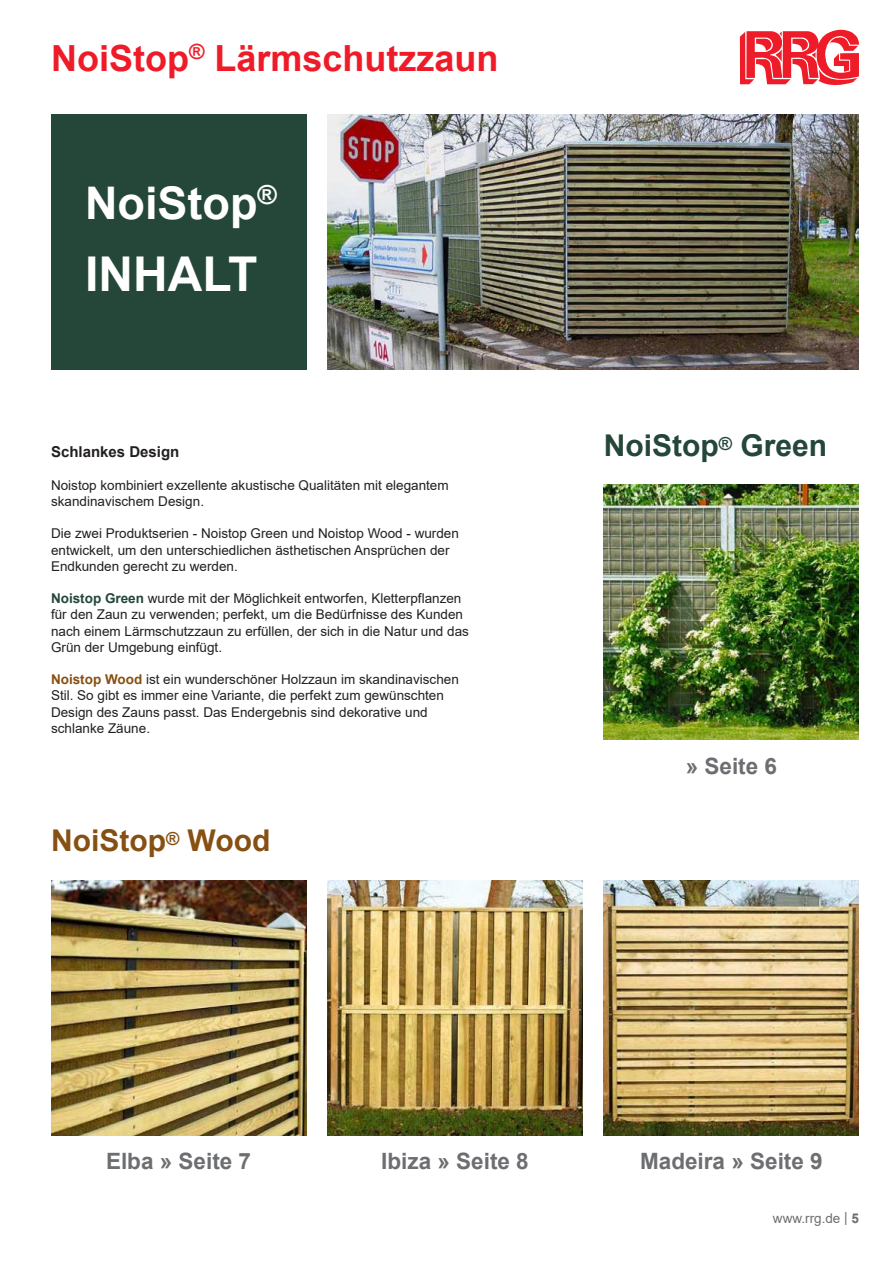
<style>
.page{position:relative;width:893px;height:1263px;background:#fff}
.page>*{position:absolute;margin:0;border:0;box-sizing:border-box;transform-origin:0 0}
.t1{font:700 48px "Arial";color:#fff}
.t2{font:700 45px "Arial";color:#fff}
.t3{font:700 36px "Arial";color:#ee1c28}
.t4{font:700 30px "Arial";color:#244739}
.t5{font:700 30px "Arial";color:#875013}
.t6{font:700 22.5px "Arial";color:#6d6e71}
.t7{font:700 15px "Arial";color:#231f20}
.t8{font:13.5px/16.2px "Arial";color:#231f20}
.t9{font:13.5px "Arial";color:#6d6e71}
.s1{font-weight:700;color:#244739}
.s2{font-weight:700;color:#875013}
.s3{font-weight:700}
</style>
<div class="page">
<svg style="left:740px;top:29px;width:119px;height:57px"></svg>
<img style="left:604px;top:485px;width:255px;height:255px">
<img style="left:51px;top:880px;width:255px;height:255px">
<img style="left:327px;top:880px;width:256px;height:255px">
<img style="left:604px;top:880px;width:255px;height:255px">
<div style="left:51px;top:115px;width:255px;height:255px;background:#244739"></div>
<img style="left:327px;top:115px;width:532px;height:255px">
<h3 class="t3" style="left:51px;top:44px;width:449px">NoiStop<sup>®</sup> Lärmschutzzaun</h3>
<h2 class="t2" style="left:85px;top:186px;width:193px">NoiStop<sup>®</sup></h2>
<h1 class="t1" style="left:85px;top:255px;width:174px">INHALT</h1>
<p class="t7" style="left:51px;top:442px;width:130px">Schlankes Design</p>
<p class="t8" style="left:51px;top:478px;width:399px">Noistop kombiniert exzellente akustische Qualitäten mit elegantem skandinavischem Design.</p>
<p class="t8" style="left:51px;top:527px;width:409px">Die zwei Produktserien - Noistop Green und Noistop Wood - wurden entwickelt, um den unterschiedlichen ästhetischen Ansprüchen der<br>Endkunden gerecht zu werden.</p>
<p class="t8" style="left:51px;top:592px;width:419px"><span class="s1">Noistop Green</span> wurde mit der Möglichkeit entworfen, Kletterpflanzen für den Zaun zu verwenden; perfekt, um die Bedürfnisse des Kunden nach einem Lärmschutzzaun zu erfüllen, der sich in die Natur und das Grün der Umgebung einfügt.</p>
<p class="t8" style="left:51px;top:673px;width:409px"><span class="s2">Noistop Wood</span> ist ein wunderschöner Holzzaun im skandinavischen Stil. So gibt es immer eine Variante, die perfekt zum gewünschten Design des Zauns passt. Das Endergebnis sind dekorative und schlanke Zäune.</p>
<h3 class="t5" style="left:51px;top:829px;width:221px">NoiStop<sup>®</sup> Wood</h3>
<h3 class="t4" style="left:604px;top:434px;width:225px">NoiStop<sup>®</sup> Green</h3>
<h3 class="t6" style="left:686px;top:757px;width:93px">» Seite 6</h3>
<h3 class="t6" style="left:106px;top:1153px;width:147px">Elba » Seite 7</h3>
<h3 class="t6" style="left:381px;top:1153px;width:149px">Ibiza » Seite 8</h3>
<h3 class="t6" style="left:640px;top:1153px;width:184px">Madeira » Seite 9</h3>
<p class="t9" style="left:773px;top:1213px;width:88px">www.rrg.de | <span class="s3">5</span></p>
</div>
